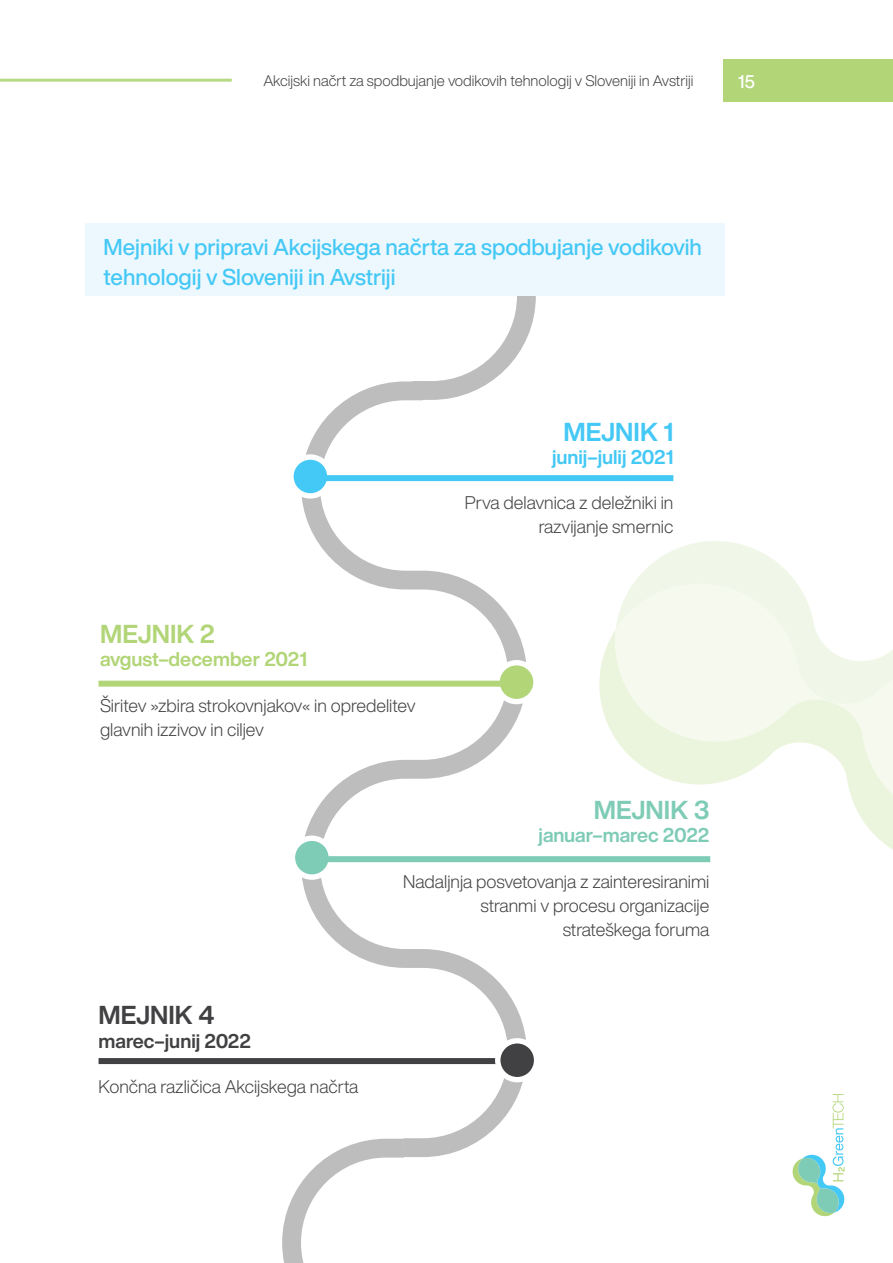
<style>
.page{position:relative;width:893px;height:1263px;background:#fff}
.page>*{position:absolute;margin:0;border:0;box-sizing:border-box;transform-origin:0 0}
.t1{font:700 25.5px "Helvetica Now Display";color:#b1d577}
.t2{font:700 25.5px "Helvetica Now Display";color:#44c8f5}
.t3{font:700 25.5px "Helvetica Now Display";color:#7ecbb6}
.t4{font:700 25.5px "Helvetica Now Display";color:#414042}
.t5{font:500 22.5px/30px "Helvetica Now Display";color:#44c8f5}
.t6{font:700 19.5px "Helvetica Now Display";color:#b1d577}
.t7{font:700 19.5px "Helvetica Now Display";color:#7ecbb6}
.t8{font:700 19.5px "Helvetica Now Display";color:#44c8f5}
.t9{font:700 19.5px "Helvetica Now Display";color:#414042}
.t10{font:300 18px/24px "Helvetica Now Display";color:#414042;text-align:right}
.t11{font:500 18px "Helvetica Now Display";color:#fff}
.t12{font:300 15px "Helvetica Now Display";color:#414042}
</style>
<div class="page">
<div style="left:723px;top:59px;width:170px;height:42px;background:#b1d577"></div>
<hr style="left:0;top:79px;width:232px;height:3px;background:#b8d984">
<svg style="left:792px;top:1094px;width:53px;height:123px"></svg>
<svg style="left:645px;top:541px;width:140px;height:29px;fill:#f1f7e8"></svg>
<svg style="left:585px;top:638px;width:308px;height:225px"></svg>
<svg style="left:611px;top:570px;width:282px;height:266px;fill:#f5f9ee"></svg>
<svg style="left:292px;top:382px;width:244px;height:775px"></svg>
<svg style="left:394px;top:296px;width:142px;height:113px"></svg>
<svg style="left:282px;top:1129px;width:141px;height:134px"></svg>
<div style="left:99px;top:1058px;width:421px;height:6px;background:#414042"></div>
<svg style="left:291px;top:457px;width:39px;height:39px"></svg>
<div style="left:288px;top:454px;width:44px;height:45px;border:5px solid #fff;border-radius:50%"></div>
<div style="left:310px;top:475px;width:363px;height:6px;background:#44c8f5"></div>
<div style="left:85px;top:224px;width:639px;height:72px;background:#ecf8fe"></div>
<svg style="left:497px;top:663px;width:39px;height:39px"></svg>
<div style="left:494px;top:660px;width:45px;height:44px;border:5px solid #fff;border-radius:50%"></div>
<div style="left:99px;top:681px;width:421px;height:6px;background:#b1d577"></div>
<svg style="left:292px;top:838px;width:39px;height:39px"></svg>
<div style="left:290px;top:835px;width:44px;height:45px;border:5px solid #fff;border-radius:50%"></div>
<div style="left:312px;top:856px;width:398px;height:6px;background:#7ecbb6"></div>
<svg style="left:498px;top:1041px;width:39px;height:39px"></svg>
<div style="left:495px;top:1038px;width:44px;height:44px;border:5px solid #fff;border-radius:50%"></div>
<p class="t12" style="left:263px;top:71px;width:431px">Akcijski načrt za spodbujanje vodikovih tehnologij v Sloveniji in Avstriji</p>
<p class="t11" style="left:738px;top:69px;width:19px">15</p>
<p class="t5" style="left:104px;top:232px;width:600px">Mejniki v pripravi Akcijskega načrta za spodbujanje vodikovih tehnologij v Sloveniji in Avstriji</p>
<h1 class="t1" style="left:100px;top:616px;width:116px">MEJNIK 2</h1>
<p class="t6" style="left:100px;top:646px;width:208px">avgust–december 2021</p>
<p class="t10" style="left:100px;top:693px;width:317px;text-align:left">Širitev »zbira strokovnjakov« in opredelitev glavnih izzivov in ciljev</p>
<h1 class="t2" style="left:564px;top:414px;width:111px">MEJNIK 1</h1>
<p class="t8" style="left:552px;top:444px;width:123px">junij–julij 2021</p>
<p class="t10" style="left:465px;top:491px;width:210px">Prva delavnica z deležniki in razvijanje smernic</p>
<h1 class="t4" style="left:99px;top:998px;width:117px">MEJNIK 4</h1>
<p class="t9" style="left:99px;top:1027px;width:154px">marec–junij 2022</p>
<p class="t10" style="left:99px;top:1074px;width:261px">Končna različica Akcijskega načrta</p>
<h1 class="t3" style="left:594px;top:792px;width:117px">MEJNIK 3</h1>
<p class="t7" style="left:539px;top:822px;width:172px">januar–marec 2022</p>
<p class="t10" style="left:403px;top:869px;width:308px">Nadaljnja posvetovanja z zainteresiranimi stranmi v procesu organizacije strateškega foruma</p>
</div>
